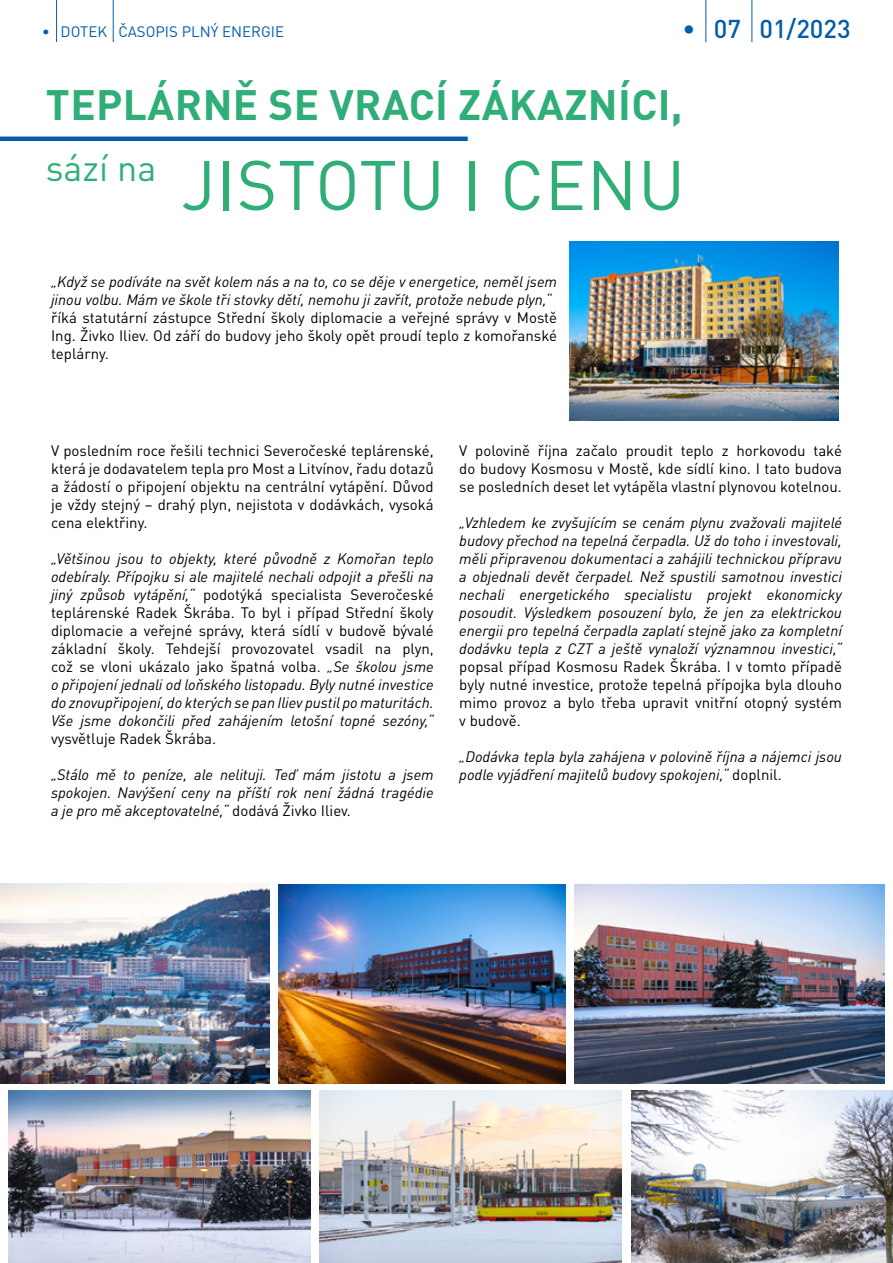
<style>
.page{position:relative;width:893px;height:1263px;background:#fff}
.page>*{position:absolute;margin:0;border:0;box-sizing:border-box;transform-origin:0 0}
.t1{font:69px "DIN Pro";letter-spacing:.01em;color:#30ae78}
.t2{font:700 42px "DIN Pro";letter-spacing:.01em;color:#30ae78}
.t3{font:500 25.5px "DIN Pro";color:#055da9}
.t4{font:italic 15px/18px "DIN Pro";color:#000;text-align:justify}
.t5{font:15px/18px "DIN Pro";color:#000;text-align:justify}
.t6{font:15px "DIN Pro";color:#055da9}
.s1{font-weight:500}
.s2{font-style:normal}
</style>
<div class="page">
<hr style="left:0;top:137px;width:468px;height:4px;background:#055da9">
<hr style="left:56px;top:0;width:1px;height:42px;background:#055da9">
<hr style="left:113px;top:0;width:1px;height:42px;background:#055da9">
<hr style="left:705px;top:0;width:1px;height:42px;background:#055da9">
<hr style="left:751px;top:0;width:1px;height:42px;background:#055da9">
<img style="left:570px;top:241px;width:268px;height:180px">
<img style="left:0;top:884px;width:269px;height:199px">
<img style="left:9px;top:1090px;width:301px;height:173px">
<img style="left:320px;top:1090px;width:302px;height:173px">
<img style="left:631px;top:1090px;width:262px;height:173px">
<img style="left:278px;top:885px;width:287px;height:198px">
<img style="left:574px;top:885px;width:310px;height:198px">
<p class="t6" style="left:42px;top:21px;width:243px"><span class="s1">•</span> DOTEK ČASOPIS PLNÝ ENERGIE</p>
<h3 class="t3" style="left:682px;top:11px;width:170px">• 07 01/2023</h3>
<h2 class="t2" style="left:46px;top:76px;width:638px">TEPLÁRNĚ SE VRACÍ ZÁKAZNÍCI,</h2>
<h1 class="t1" style="left:46px;top:138px;width:641px"><sup>sází</sup> <sup>na</sup> JISTOTU I CENU</h1>
<p class="t4" style="left:51px;top:271px;width:508px">„Když se podíváte na svět kolem nás a na to, co se děje v energetice, neměl jsem jinou volbu. Mám ve škole tři stovky dětí, nemohu ji zavřít, protože nebude plyn,“</p>
<p class="t5" style="left:51px;top:308px;width:508px">říká statutární zástupce Střední školy diplomacie a veřejné správy v Mostě Ing. Živko Iliev. Od září do budovy jeho školy opět proudí teplo z komořanské teplárny.</p>
<p class="t5" style="left:51px;top:441px;width:384px">V posledním roce řešili technici Severočeské teplárenské, která je dodavatelem tepla pro Most a Litvínov, řadu dotazů a žádostí o připojení objektu na centrální vytápění. Důvod je vždy stejný – drahý plyn, nejistota v dodávkách, vysoká cena elektřiny.</p>
<p class="t4" style="left:51px;top:548px;width:384px">„Většinou jsou to objekty, které původně z Komořan teplo odebíraly. Přípojku si ale majitelé nechali odpojit a přešli na jiný způsob vytápění,“ <span class="s2">podotýká specialista Severočeské teplárenské Radek Škrába. To byl i případ Střední školy diplomacie a veřejné správy, která sídlí v budově bývalé základní školy. Tehdejší provozovatel vsadil na plyn, což se vloni ukázalo jako špatná volba.</span> „Se školou jsme o připojení jednali od loňského listopadu. Byly nutné investice do znovupřipojení, do kterých se pan Iliev pustil po maturitách.<br>Vše jsme dokončili před zahájením letošní topné sezóny,“</p>
<p class="t5" style="left:51px;top:729px;width:167px">vysvětluje Radek Škrába.</p>
<p class="t4" style="left:51px;top:764px;width:384px">„Stálo mě to peníze, ale nelituji. Teď mám jistotu a jsem spokojen. Navýšení ceny na příští rok není žádná tragédie a je pro mě akceptovatelné,“ <span class="s2">dodává Živko Iliev.</span></p>
<p class="t5" style="left:459px;top:441px;width:384px">V polovině října začalo proudit teplo z horkovodu také do budovy Kosmosu v Mostě, kde sídlí kino. I tato budova se posledních deset let vytápěla vlastní plynovou kotelnou.</p>
<p class="t4" style="left:459px;top:512px;width:384px">„Vzhledem ke zvyšujícím se cenám plynu zvažovali majitelé budovy přechod na tepelná čerpadla. Už do toho i investovali, měli připravenou dokumentaci a zahájili technickou přípravu a objednali devět čerpadel. Než spustili samotnou investici nechali energetického specialistu projekt ekonomicky posoudit. Výsledkem posouzení bylo, že jen za elektrickou energii pro tepelná čerpadla zaplatí stejně jako za kompletní dodávku tepla z CZT a ještě vynaloží významnou investici,“</p>
<p class="t5" style="left:459px;top:657px;width:384px">popsal případ Kosmosu Radek Škrába. I v tomto případě byly nutné investice, protože tepelná přípojka byla dlouho mimo provoz a bylo třeba upravit vnitřní otopný systém v budově.</p>
<p class="t4" style="left:459px;top:746px;width:384px">„Dodávka tepla byla zahájena v polovině října a nájemci jsou podle vyjádření majitelů budovy spokojeni,“ <span class="s2">doplnil.</span></p>
</div>
